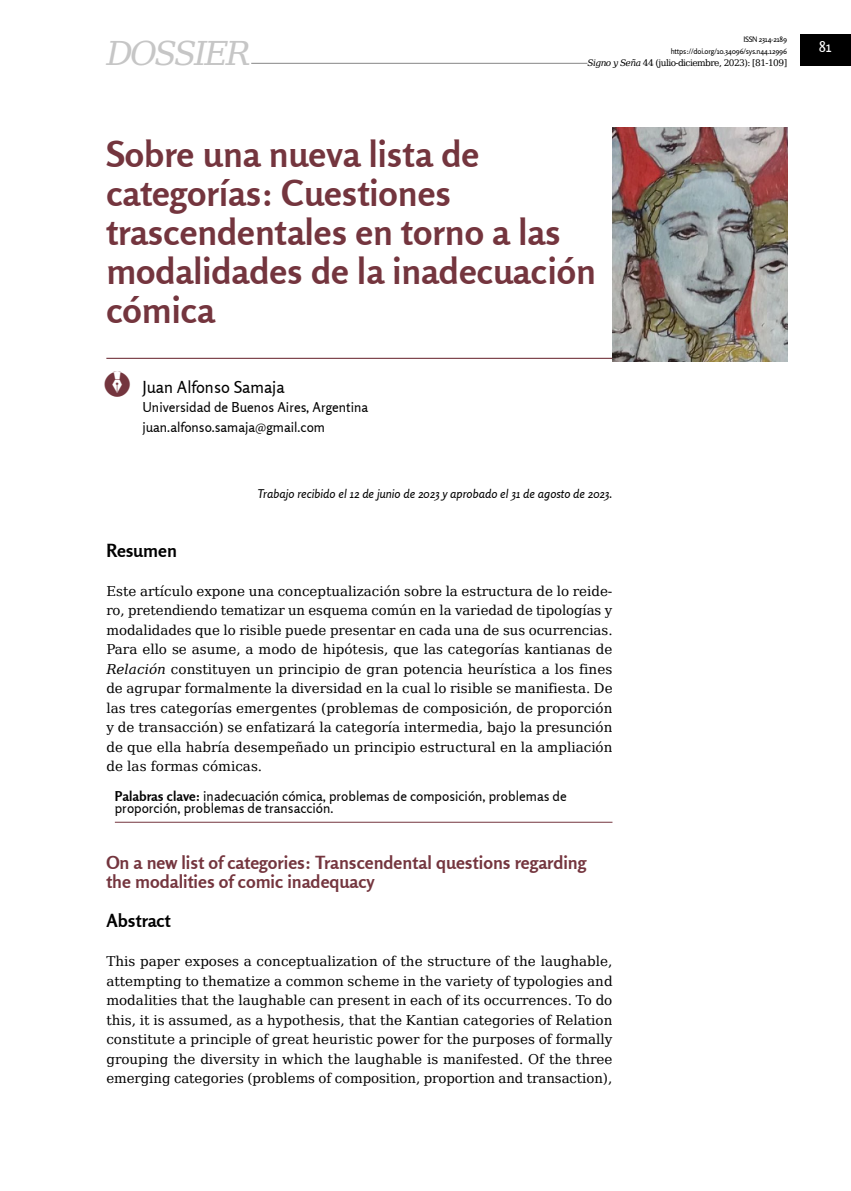
<style>
.page{position:relative;width:851px;height:1191px;background:#fff}
.page>*{position:absolute;margin:0;border:0;box-sizing:border-box;transform-origin:0 0}
.art-titulo{font:700 36px/39px "Rosario";color:#74353e}
.t1{font:italic 33px "DejaVu Serif";letter-spacing:-.08em;color:#c6c6c6}
.titulo-ingles{font:700 18px/19.5px "Rosario";color:#74353e}
.art-subtitulo{font:700 18px "Rosario";color:#000}
.t2{font:16.5px "Rosario";color:#000}
.t3{font:15px "Rosario";color:#fff}
.art-texto-central{font:13.5px/19.5px "DejaVu Serif";color:#000;text-align:justify}
.art-palabras-clave{font:13.5px/12px "Rosario";color:#000}
.art-pertenencia{font:13.5px/19.5px "Rosario";color:#000}
.art-fechas{font:italic 12px "Rosario";color:#000}
.t4{font:9px "DejaVu Serif";letter-spacing:-.06em;color:#000}
.t5{font:7.5px/12px "Rosario";letter-spacing:-.02em;color:#000;text-align:right}
.s1{font-style:italic}
.s2{font-family:"Iconospararevistasfilo Regula";font-size:33px;color:#74353e}
.s3{font-weight:700}
</style>
<div class="page">
<hr style="left:112px;top:63px;width:540px;height:1px;background:#878787">
<div style="left:587px;top:55px;width:200px;height:15px;background:#fff"></div>
<div style="left:799px;top:35px;width:51px;height:31px;background:#000"></div>
<div style="left:106px;top:46px;width:145px;height:27px;background:#fff"></div>
<hr style="left:106px;top:358px;width:506px;height:1px;background:#74353e">
<hr style="left:115px;top:822px;width:497px;height:1px;background:#74353e">
<img style="left:612px;top:128px;width:175px;height:233px">
<h2 class="t1" style="left:106px;top:29px;width:146px">DOSSIER</h2>
<p class="t5" style="left:670px;top:33px;width:118px">ISSN 2314-2189 https://doi.org/10.34096/sys.n44.12996</p>
<p class="t4" style="left:587px;top:56px;width:201px"><span class="s1">Signo y Seña</span> 44 (julio-diciembre, 2023): [81-109]</p>
<p class="art-titulo" style="left:106px;top:134px;width:491px">Sobre una nueva lista de categorías: Cuestiones trascendentales en torno a las modalidades de la inadecuación cómica</p>
<p class="t2" style="left:106px;top:377px;width:180px"><span class="s2">"</span> Juan Alfonso Samaja</p>
<p class="art-pertenencia" style="left:142px;top:398px;width:227px">Universidad de Buenos Aires, Argentina juan.alfonso.samaja@gmail.com</p>
<p class="art-fechas" style="left:258px;top:487px;width:356px">Trabajo recibido el 12 de junio de 2023 y aprobado el 31 de agosto de 2023.</p>
<p class="art-subtitulo" style="left:106px;top:539px;width:72px">Resumen</p>
<p class="art-texto-central" style="left:106px;top:581px;width:507px">Este artículo expone una conceptualización sobre la estructura de lo reide&shy;ro, pretendiendo tematizar un esquema común en la variedad de tipologías y modalidades que lo risible puede presentar en cada una de sus ocurrencias.<br>Para ello se asume, a modo de hipótesis, que las categorías kantianas de <span class="s1">Relación</span> constituyen un principio de gran potencia heurística a los fines de agrupar formalmente la diversidad en la cual lo risible se manifiesta. De las tres categorías emergentes (problemas de composición, de proporción y de transacción) se enfatizará la categoría intermedia, bajo la presunción de que ella habría desempeñado un principio estructural en la ampliación de las formas cómicas.</p>
<p class="art-palabras-clave" style="left:115px;top:790px;width:453px"><span class="s3">Palabras clave:</span> inadecuación cómica, problemas de composición, problemas de proporción, problemas de transacción.</p>
<p class="titulo-ingles" style="left:106px;top:852px;width:481px">On a new list of categories: Transcendental questions regarding the modalities of comic inadequacy</p>
<p class="art-subtitulo" style="left:106px;top:910px;width:66px">Abstract</p>
<p class="art-texto-central" style="left:106px;top:951px;width:507px">This paper exposes a conceptualization of the structure of the laughable, attempting to thematize a common scheme in the variety of typologies and modalities that the laughable can present in each of its occurrences. To do this, it is assumed, as a hypothesis, that the Kantian categories of Relation constitute a principle of great heuristic power for the purposes of formally grouping the diversity in which the laughable is manifested. Of the three emerging categories (problems of composition, proportion and transaction),</p>
<p class="t3" style="left:818px;top:38px;width:15px">81</p>
</div>
